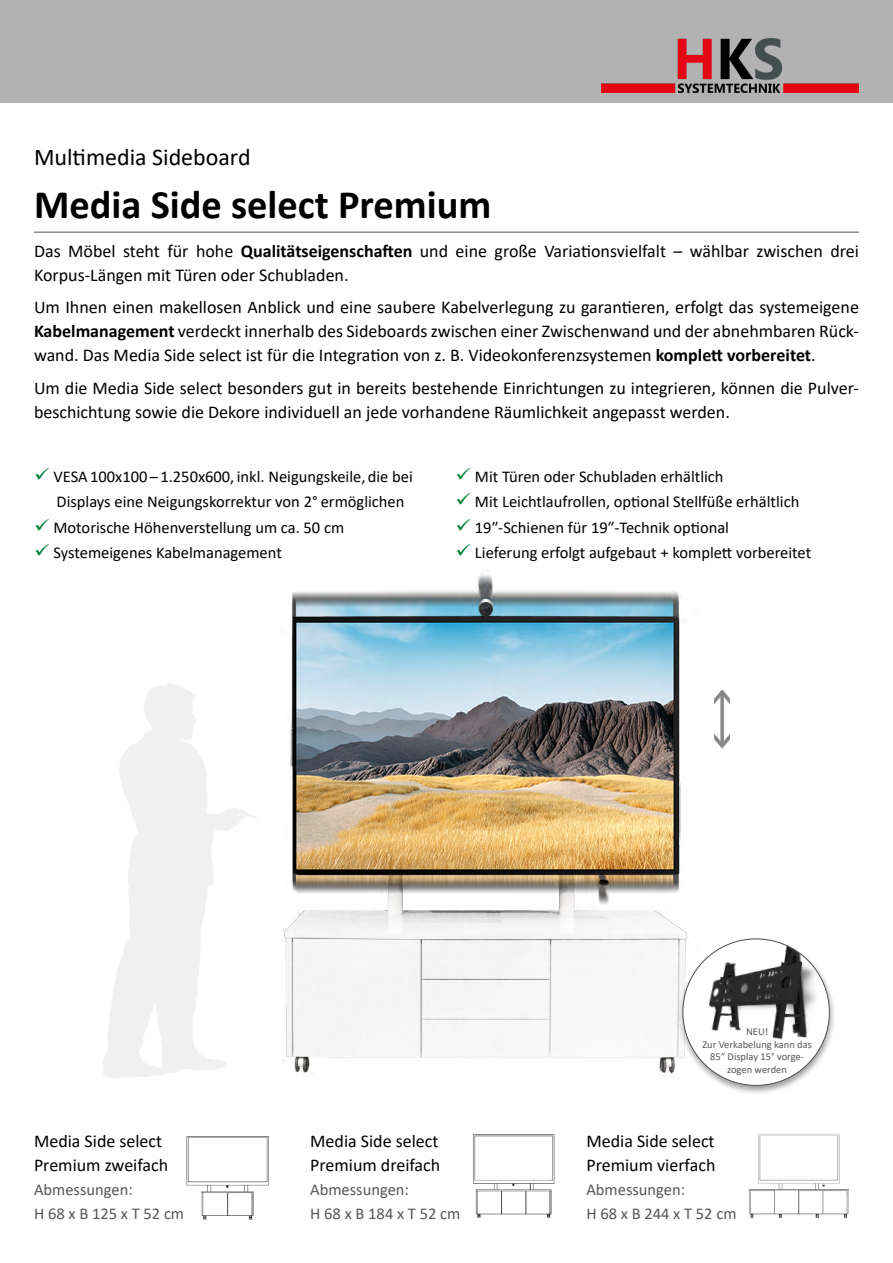
<style>
.page{position:relative;width:893px;height:1263px;background:#fff}
.page>*{position:absolute;margin:0;border:0;box-sizing:border-box;transform-origin:0 0}
.t1{font:700 40.5px "Calibri";color:#000}
.t2{font:24px "Calibri";color:#000}
.t3{font:18px/24px "Calibri";color:#000}
.t4{font:16.5px/25.2px "Calibri";color:#000}
.t5{font:16.5px/24.2px "Calibri";color:#575756}
.t6{font:10.5px/12.6px "Calibri";color:#575756;text-align:center}
.s1{font-weight:700}
.s2{color:#00813a}
</style>
<div class="page">
<div style="left:0;top:0;width:893px;height:102px;background:#b3b2b2"></div>
<svg style="left:847px;top:92px;width:12px;height:1px"></svg>
<hr style="left:34px;top:232px;width:825px;height:1px;background:#4f5350">
<img style="left:748px;top:1134px;width:101px;height:85px">
<img style="left:473px;top:1134px;width:82px;height:84px">
<img style="left:186px;top:1136px;width:83px;height:83px">
<img style="left:283px;top:570px;width:405px;height:506px">
<img style="left:714px;top:690px;width:16px;height:58px">
<div style="left:677px;top:936px;width:159px;height:159px;background:#000;opacity:.39"></div>
<div style="left:683px;top:939px;width:146px;height:146px;background:#fff;border-radius:50%"></div>
<img style="left:683px;top:939px;width:146px;height:115px">
<img style="left:602px;top:39px;width:257px;height:53px">
<h2 class="t2" style="left:34px;top:141px;width:218px">Multimedia Sideboard</h2>
<h1 class="t1" style="left:34px;top:176px;width:459px">Media Side select Premium</h1>
<p class="t3" style="left:34px;top:238px;width:826px">Das Möbel steht für hohe <span class="s1">Qualitätseigenschaften</span> und eine große Variationsvielfalt – wählbar zwischen drei<br>Korpus-Längen mit Türen oder Schubladen.</p>
<p class="t3" style="left:34px;top:295px;width:826px;text-align:justify">Um Ihnen einen makellosen Anblick und eine saubere Kabelverlegung zu garantieren, erfolgt das systemeigene <span class="s1">Kabelmanagement</span> verdeckt innerhalb des Sideboards zwischen einer Zwischenwand und der abnehmbaren Rück&shy;wand. Das Media Side select ist für die Integration von z. B. Videokonferenzsystemen <span class="s1">komplett vorbereitet</span>.</p>
<p class="t3" style="left:34px;top:375px;width:826px">Um die Media Side select besonders gut in bereits bestehende Einrichtungen zu integrieren, können die Pulver&shy;beschichtung sowie die Dekore individuell an jede vorhandene Räumlichkeit angepasst werden.</p>
<p class="t4" style="left:57px;top:464px;width:358px;text-indent:-22px"><span class="s2">✓</span> VESA100x100 – 1.250x600, inkl. Neigungskeile, die bei<br>Displays eine Neigungskorrektur von 2° ermöglichen</p>
<p class="t4" style="left:34px;top:514px;width:312px"><span class="s2">✓</span> Motorische Höhenverstellung um ca. 50 cm</p>
<p class="t4" style="left:34px;top:539px;width:249px"><span class="s2">✓</span> Systemeigenes Kabelmanagement</p>
<p class="t4" style="left:455px;top:464px;width:270px"><span class="s2">✓</span> Mit Türen oder Schubladen erhältlich</p>
<p class="t4" style="left:455px;top:489px;width:345px"><span class="s2">✓</span> Mit Leichtlaufrollen, optional Stellfüße erhältlich</p>
<p class="t4" style="left:455px;top:514px;width:275px"><span class="s2">✓</span> 19″-Schienen für 19″-Technik optional</p>
<p class="t4" style="left:455px;top:539px;width:357px"><span class="s2">✓</span> Lieferung erfolgt aufgebaut + komplett vorbereitet</p>
<p class="t6" style="left:702px;top:1025px;width:111px">NEU!<br>Zur Verkabelung kann das<br>85“ Display 15° vorge&shy;zogen werden</p>
<p class="t3" style="left:34px;top:1128px;width:136px">Media Side select<br>Premium zweifach</p>
<p class="t5" style="left:34px;top:1177px;width:152px">Abmessungen:<br>H 68 x B 125 x T 52 cm</p>
<p class="t3" style="left:310px;top:1128px;width:132px">Media Side select<br>Premium dreifach</p>
<p class="t5" style="left:310px;top:1177px;width:152px">Abmessungen:<br>H 68 x B 184 x T 52 cm</p>
<p class="t3" style="left:586px;top:1128px;width:131px">Media Side select<br>Premium vierfach</p>
<p class="t5" style="left:586px;top:1177px;width:152px">Abmessungen:<br>H 68 x B 244 x T 52 cm</p>
</div>
